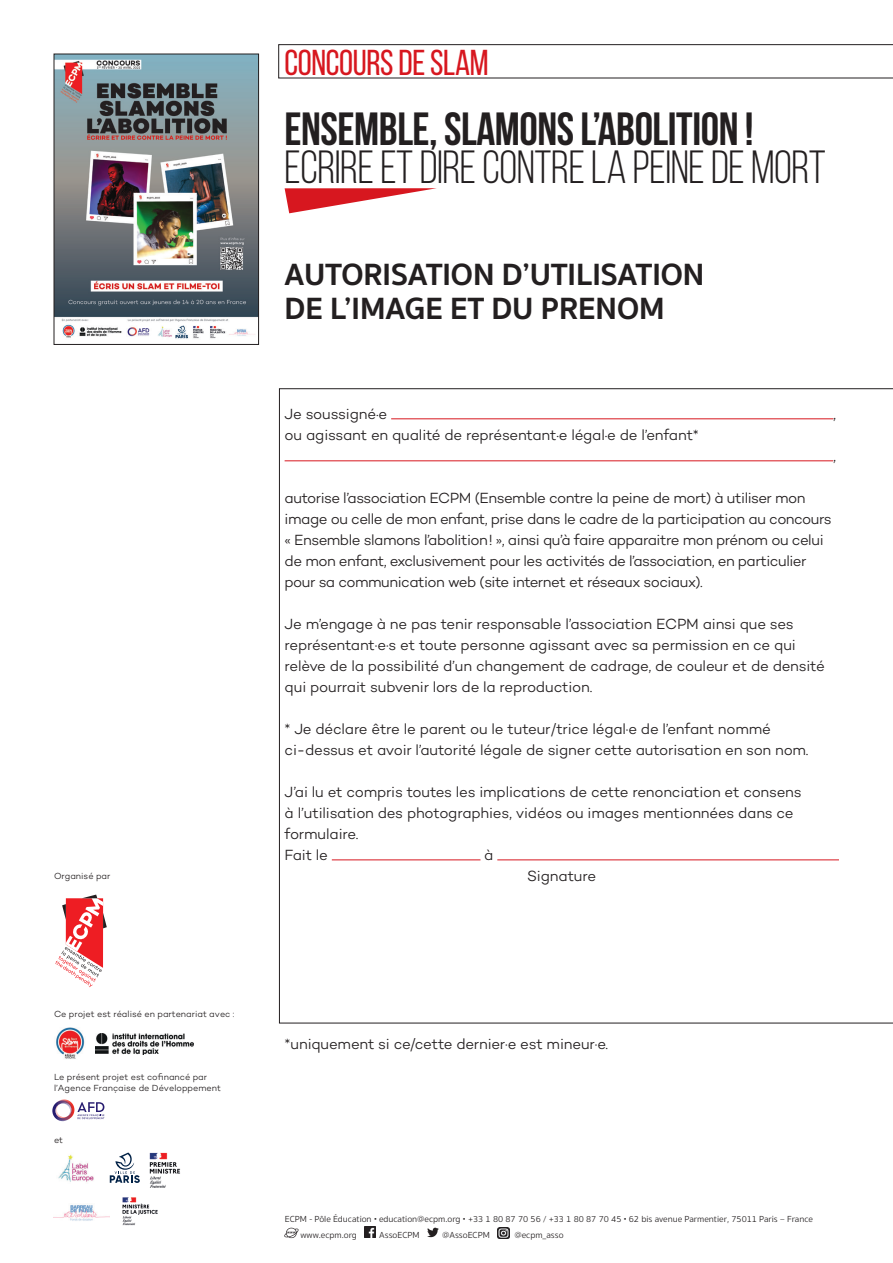
<style>
.page{position:relative;width:893px;height:1263px;background:#fff}
.page>*{position:absolute;margin:0;border:0;box-sizing:border-box;transform-origin:0 0}
.t1{font:46.5px "Bebas Neue";letter-spacing:-.01em;color:#231f20}
.t2{font:700 46.5px "Bebas Neue";letter-spacing:-.01em;color:#231f20}
.t3{font:36px "Bebas Neue";letter-spacing:-.01em;color:#d7171f}
.t4{font:700 31.5px/34px "Sukhumvit Set";color:#231f20}
.t5{font:300 15px/21px "Campton";letter-spacing:-.02em;color:#231f20}
.t6{font:300 9px/16.5px "Sukhumvit Set";color:#231f20}
.t7{font:300 9px/10.5px "Campton";color:#231f20}
</style>
<div class="page">
<svg style="left:278px;top:44px;width:615px;height:34px"></svg>
<svg style="left:279px;top:388px;width:614px;height:635px"></svg>
<hr style="left:391px;top:418px;width:442px;height:1px;background:#d7171f">
<hr style="left:285px;top:460px;width:548px;height:1px;background:#d7171f">
<hr style="left:332px;top:859px;width:148px;height:1px;background:#d7171f">
<hr style="left:497px;top:859px;width:342px;height:1px;background:#d7171f">
<svg style="left:285px;top:1227px;width:13px;height:11px"></svg>
<svg style="left:364px;top:1227px;width:12px;height:11px"></svg>
<svg style="left:428px;top:1227px;width:11px;height:10px"></svg>
<svg style="left:498px;top:1227px;width:12px;height:12px"></svg>
<svg style="left:285px;top:188px;width:152px;height:25px"></svg>
<img style="left:56px;top:56px;width:201px;height:283px">
<div style="left:54px;top:54px;width:205px;height:291px;border:1px solid #231f20"></div>
<svg style="left:56px;top:894px;width:51px;height:93px"></svg>
<img style="left:56px;top:1027px;width:29px;height:32px">
<img style="left:96px;top:1034px;width:98px;height:21px">
<svg style="left:52px;top:1099px;width:52px;height:22px"></svg>
<img style="left:58px;top:1154px;width:36px;height:28px">
<svg style="left:110px;top:1152px;width:30px;height:31px"></svg>
<img style="left:149px;top:1152px;width:32px;height:36px">
<img style="left:53px;top:1205px;width:56px;height:16px">
<img style="left:122px;top:1197px;width:36px;height:29px">
<p class="t7" style="left:54px;top:870px;width:58px">Organisé par</p>
<p class="t7" style="left:54px;top:1009px;width:182px">Ce projet est réalisé en partenariat avec :</p>
<p class="t7" style="left:54px;top:1072px;width:168px">Le présent projet est cofinancé par l’Agence Française de Développement</p>
<p class="t7" style="left:54px;top:1135px;width:11px">et</p>
<h2 class="t3" style="left:285px;top:43px;width:206px">CONCOURS DE SLAM</h2>
<h1 class="t2" style="left:285px;top:103px;width:471px">ENSEMBLE, SLAMONS L’ABOLITION !</h1>
<h1 class="t1" style="left:285px;top:142px;width:543px">ECRIRE ET DIRE CONTRE LA PEINE DE MORT</h1>
<h3 class="t4" style="left:285px;top:258px;width:421px">AUTORISATION D’UTILISATION<br>DE L’IMAGE ET DU PRENOM</h3>
<p class="t5" style="left:285px;top:403px;width:104px">Je soussigné.e</p>
<p class="t5" style="left:833px;top:403px;width:4px">,</p>
<p class="t5" style="left:285px;top:424px;width:416px">ou agissant en qualité de représentant.e légal.e de l’enfant*</p>
<p class="t5" style="left:833px;top:445px;width:4px">,</p>
<p class="t5" style="left:285px;top:487px;width:549px">autorise l’association ECPM (Ensemble contre la peine de mort) à utiliser mon image ou celle de mon enfant, prise dans le cadre de la participation au concours « Ensemble slamons l’abolition! », ainsi qu’à faire apparaitre mon prénom ou celui de mon enfant, exclusivement pour les activités de l’association, en particulier pour sa communication web (site internet et réseaux sociaux).</p>
<p class="t5" style="left:285px;top:613px;width:542px">Je m’engage à ne pas tenir responsable l’association ECPM ainsi que ses représentant·e·s et toute personne agissant avec sa permission en ce qui relève de la possibilité d’un changement de cadrage, de couleur et de densité qui pourrait subvenir lors de la reproduction.</p>
<p class="t5" style="left:285px;top:718px;width:525px">* Je déclare être le parent ou le tuteur/trice légal·e de l’enfant nommé ci-dessus et avoir l’autorité légale de signer cette autorisation en son nom.</p>
<p class="t5" style="left:285px;top:781px;width:518px">J’ai lu et compris toutes les implications de cette renonciation et consens à l’utilisation des photographies, vidéos ou images mentionnées dans ce formulaire.<br>Fait le</p>
<p class="t5" style="left:484px;top:844px;width:11px">à</p>
<p class="t5" style="left:527px;top:865px;width:71px">Signature</p>
<p class="t5" style="left:285px;top:1033px;width:325px">*uniquement si ce/cette dernier·e est mineur·e.</p>
<p class="t6" style="left:301px;top:1210px;width:514px;text-indent:-16px">ECPM - Pôle Éducation • education@ecpm.org • +33 1 80 87 70 56 / +33 1 80 87 70 45 • 62 bis avenue Parmentier, 75011 Paris – France www.ecpm.org</p>
<p class="t6" style="left:379px;top:1227px;width:42px">AssoECPM</p>
<p class="t6" style="left:442px;top:1227px;width:49px">@AssoECPM</p>
<p class="t6" style="left:514px;top:1227px;width:51px">@ecpm_asso</p>
</div>
